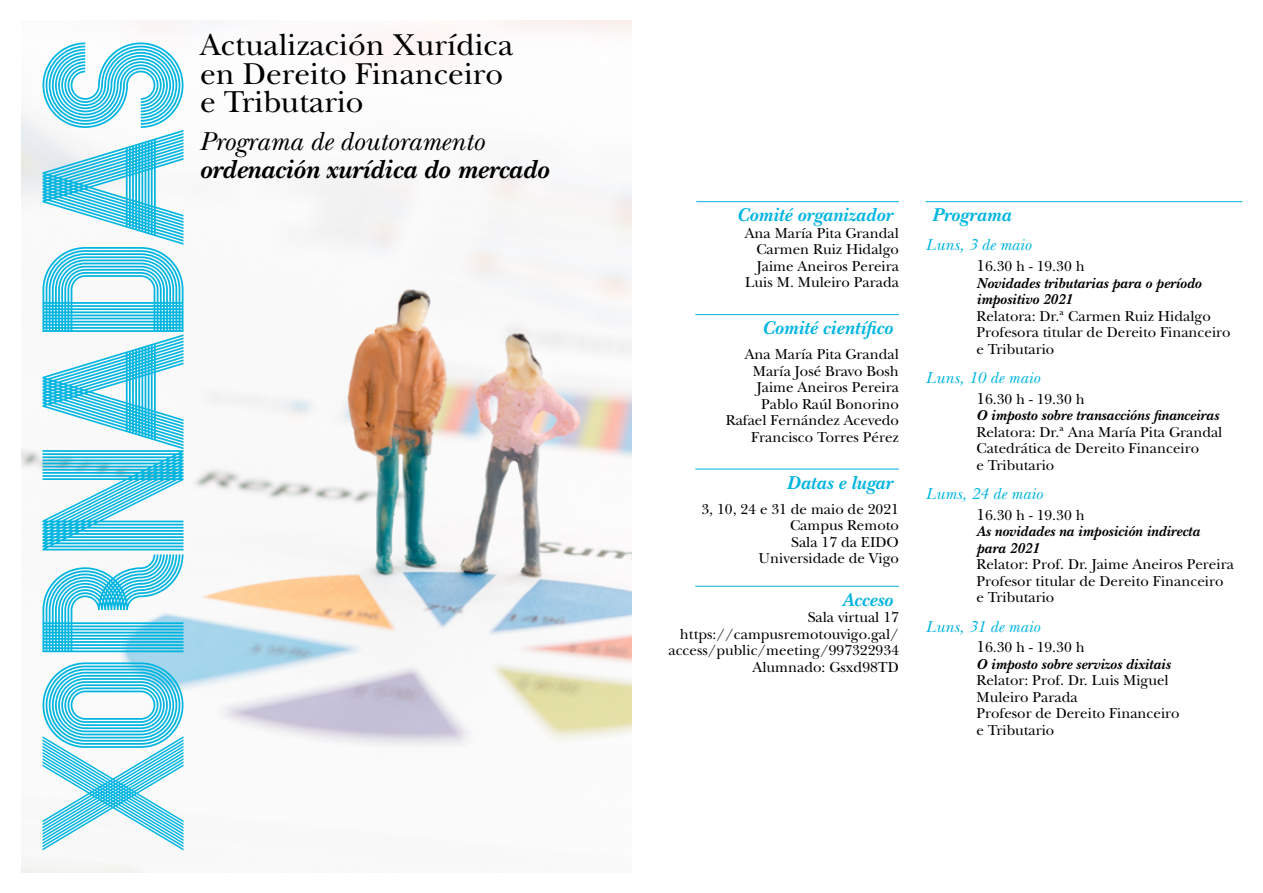
<style>
.page{position:relative;width:1263px;height:893px;background:#fff}
.page>*{position:absolute;margin:0;border:0;box-sizing:border-box;transform-origin:0 0}
.t1{font:31.5px/28.5px "New Baskerville Std";color:#000}
.t2{font:italic 700 27.15px "New Baskerville Std";color:#000}
.t3{font:italic 27.15px "New Baskerville Std";color:#000}
.t4{font:italic 700 19.5px "New Baskerville Std";letter-spacing:.005em;color:#00b5e0}
.t5{font:italic 16.5px "New Baskerville Std";color:#00b5e0}
.t6{font:15px/16.5px "New Baskerville Std";color:#000}
.t7{font:italic 700 15px/16.5px "New Baskerville Std";color:#000}
.s1{font-weight:400;font-style:normal;font-size:16.5px}
.s2{font-weight:400;font-style:normal}
</style>
<div class="page">
<img style="left:21px;top:21px;width:610px;height:851px">
<hr style="left:925px;top:201px;width:317px;height:1px;background:#00b5e0">
<hr style="left:696px;top:201px;width:203px;height:1px;background:#00b5e0">
<hr style="left:695px;top:314px;width:204px;height:1px;background:#00b5e0">
<hr style="left:695px;top:469px;width:204px;height:1px;background:#00b5e0">
<hr style="left:695px;top:586px;width:204px;height:1px;background:#00b5e0">
<svg style="left:43px;top:43px;width:140px;height:807px"></svg>
<h1 class="t1" style="left:200px;top:31px;width:315px">Actualización Xurídica en Dereito Financeiro e Tributario</h1>
<h2 class="t3" style="left:199px;top:126px;width:286px">Programa de doutoramento</h2>
<h2 class="t2" style="left:199px;top:153px;width:351px">ordenación xurídica do mercado</h2>
<h3 class="t4" style="left:737px;top:204px;width:157px">Comité organizador</h3>
<p class="t6" style="left:745px;top:225px;width:156px;text-align:right">Ana María Pita Grandal<br>Carmen Ruiz Hidalgo<br>Jaime Aneiros Pereira<br>Luis M. Muleiro Parada</p>
<h3 class="t4" style="left:762px;top:317px;width:132px">Comité científico</h3>
<p class="t6" style="left:726px;top:346px;width:175px;text-align:right">Ana María Pita Grandal<br>María José Bravo Bosh<br>Jaime Aneiros Pereira<br>Pablo Raúl Bonorino<br>Rafael Fernández Acevedo<br>Francisco Torres Pérez</p>
<h3 class="t4" style="left:787px;top:471px;width:108px">Datas e lugar</h3>
<p class="t6" style="left:701px;top:501px;width:199px;text-align:right">3, 10, 24 e 31 de maio de 2021<br>Campus Remoto<br>Sala 17 da EIDO<br>Universidade de Vigo</p>
<h3 class="t4" style="left:842px;top:588px;width:52px">Acceso</h3>
<p class="t6" style="left:668px;top:609px;width:232px;text-align:right">Sala virtual 17 https://campusremotouvigo.gal/ access/public/meeting/997322934<br>Alumnado: Gsxd98TD</p>
<h3 class="t4" style="left:932px;top:204px;width:81px">Programa</h3>
<p class="t5" style="left:925px;top:235px;width:107px">Luns, 3 de maio</p>
<p class="t7" style="left:976px;top:258px;width:227px"><span class="s1">1</span><span class="s2">6.30 h - 19.30 h<br></span>Novidades tributarias para o período impositivo 2021</p>
<p class="t6" style="left:976px;top:308px;width:256px">Relatora: Dr.ª Carmen Ruiz Hidalgo<br>Profesora titular de Dereito Financeiro e Tributario</p>
<p class="t5" style="left:925px;top:368px;width:116px">Luns, 10 de maio</p>
<p class="t7" style="left:976px;top:391px;width:244px"><span class="s1">1</span><span class="s2">6.30 h - 19.30 h<br></span>O imposto sobre transaccións financeiras</p>
<p class="t6" style="left:976px;top:424px;width:247px">Relatora: Dr.ª Ana María Pita Grandal<br>Catedrática de Dereito Financeiro<br>e Tributario</p>
<p class="t5" style="left:925px;top:484px;width:118px">Lums, 24 de maio</p>
<p class="t7" style="left:976px;top:507px;width:225px"><span class="s1">1</span><span class="s2">6.30 h - 19.30 h<br></span>As novidades na imposición indirecta para 2021</p>
<p class="t6" style="left:976px;top:556px;width:259px">Relator: Prof. Dr. Jaime Aneiros Pereira<br>Profesor titular de Dereito Financeiro e Tributario</p>
<p class="t5" style="left:925px;top:617px;width:116px">Luns, 31 de maio</p>
<p class="t7" style="left:976px;top:639px;width:196px"><span class="s1">1</span><span class="s2">6.30 h - 19.30 h<br></span>O imposto sobre servizos dixitais</p>
<p class="t6" style="left:976px;top:672px;width:205px">Relator: Prof. Dr. Luis Miguel<br>Muleiro Parada<br>Profesor de Dereito Financeiro e Tributario</p>
</div>
